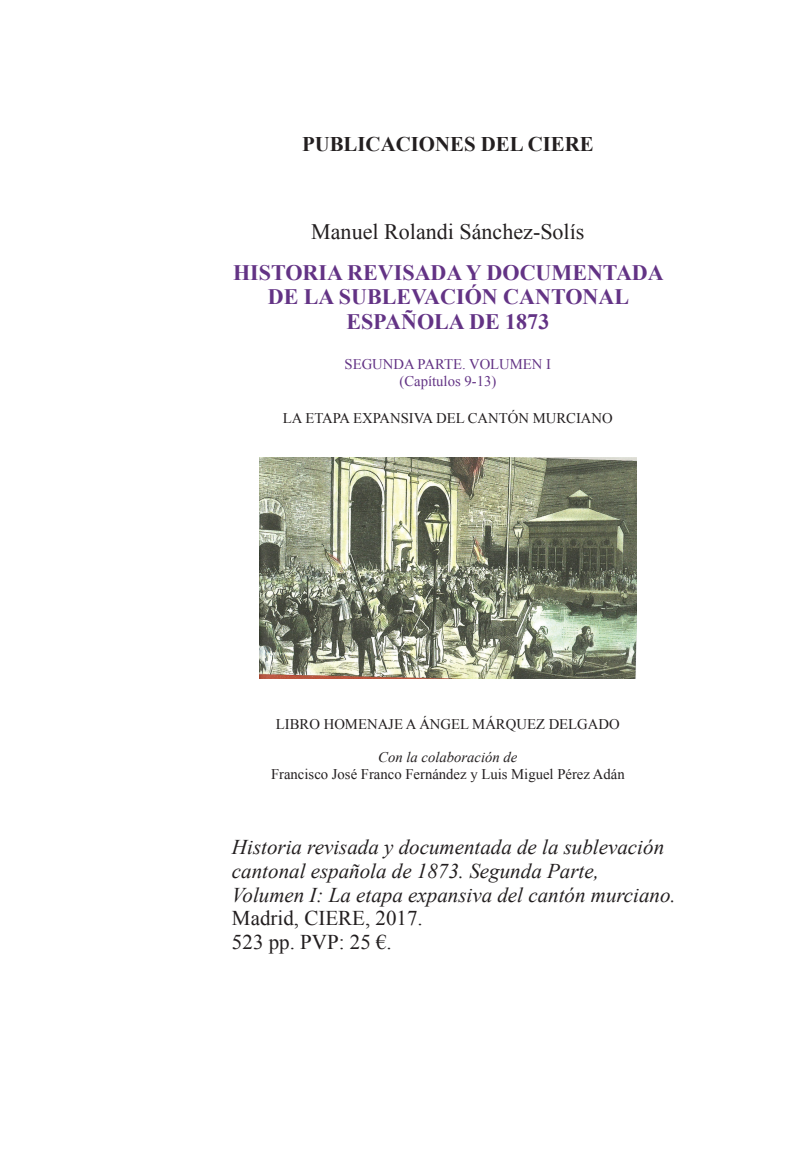
<style>
.page{position:relative;width:794px;height:1166px;background:#fff}
.page>*{position:absolute;margin:0;border:0;box-sizing:border-box;transform-origin:0 0}
.t1{font:700 22.05px/24.5px "Times New Roman";color:#633385;text-align:center}
.t2{font:22.05px "Times New Roman";color:#231f20}
.t3{font:italic 21px/23.6px "Times New Roman";color:#231f20}
.t4{font:21px/23.6px "Times New Roman";color:#231f20}
.t5{font:700 20.82px "Times New Roman";color:#231f20}
.t6{font:14.7px "Times New Roman";color:#231f20}
.t7{font:14.7px/17.2px "Times New Roman";color:#633385;text-align:center}
.t8{font:italic 14.7px "Times New Roman";color:#231f20}
</style>
<div class="page">
<img style="left:259px;top:458px;width:377px;height:220px">
<p class="t5" style="left:302px;top:129px;width:42px">PUBLICACIO</p>
<p class="t5" style="left:435px;top:129px;width:61px">NES DEL</p>
<p class="t5" style="left:528px;top:129px;width:14px">CIERE</p>
<p class="t2" style="left:311px;top:217px;width:275px">Manuel Rolandi Sánchez-Solís</p>
<p class="t1" style="left:233px;top:260px;width:432px">HISTORIA REVISADA Y DOCUMENTADA<br>DE LA SUBLEVACIÓN CANTONAL<br>ESPAÑOLA DE 1873</p>
<p class="t7" style="left:344px;top:355px;width:208px">SEGUNDA PARTE. VOLUMEN I (Capítulos 9-13)</p>
<p class="t6" style="left:283px;top:408px;width:331px">LA ETAPA EXPANSIVA DEL CANTÓN MURCIANO</p>
<p class="t6" style="left:276px;top:714px;width:345px">LIBRO HOMENAJE A ÁNGEL MÁRQUEZ DELGADO</p>
<p class="t8" style="left:378px;top:747px;width:141px">Con la colaboración de</p>
<p class="t6" style="left:271px;top:764px;width:355px">Francisco José Franco Fernández y Luis Miguel Pérez Adán</p>
<p class="t3" style="left:232px;top:835px;width:445px">Historia revisada y documentada de la sublevación cantonal española de 1873. Segunda Parte,<br>Volumen I: La etapa expansiva del cantón murciano.</p>
<p class="t4" style="left:232px;top:906px;width:192px">Madrid, CIERE, 2017.<br>523 pp. PVP: 25 €.</p>
</div>
